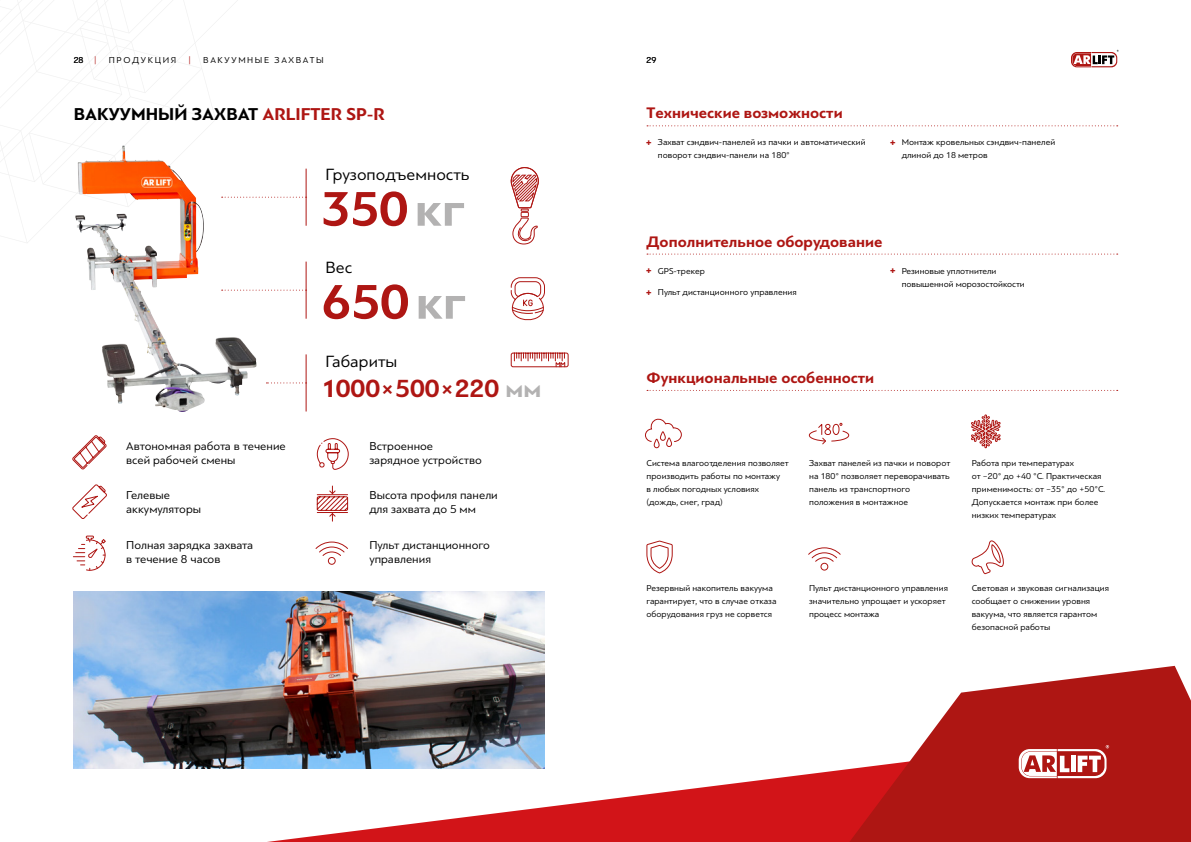
<style>
.page{position:relative;width:1191px;height:842px;background:#fff}
.page>*{position:absolute;margin:0;border:0;box-sizing:border-box;transform-origin:0 0}
.t1{font:700 51px "PF Bague Sans Pro";color:#ae1613}
.t2{font:700 26px "PF Bague Sans Pro";color:#ae1613}
.t3{font:700 18px "PF Bague Sans Pro";color:#000}
.t4{font:17px "PF Bague Sans Pro";color:#000}
.t5{font:700 16px "PF Bague Sans Pro";color:#ae1613}
.t6{font:12px/14px "PF Bague Sans Pro";color:#000}
.t7{font:9px/13px "PF Bague Sans Pro";color:#000}
.t8{font:9px "PF Bague Sans Pro";letter-spacing:.18em;color:#000}
.t9{font:9px "PF Bague Sans Pro";color:#ae1613}
.s1{color:#ae1613}
.s2{color:#b3b2b2}
</style>
<div class="page">
<svg style="left:1071px;top:50px;width:47px;height:17px"></svg>
<svg style="left:4px;top:0;width:234px;height:243px"></svg>
<svg style="left:267px;top:726px;width:582px;height:116px"></svg>
<svg style="left:849px;top:666px;width:342px;height:176px;fill:#ae1613"></svg>
<svg style="left:1018px;top:745px;width:91px;height:33px"></svg>
<img style="left:78px;top:146px;width:102px;height:115px">
<hr style="left:306px;top:169px;width:1px;height:57px;background:#ae1613">
<hr style="left:306px;top:354px;width:1px;height:57px;background:#ae1613">
<svg style="left:222px;top:197px;width:85px;height:1px"></svg>
<svg style="left:266px;top:382px;width:41px;height:1px"></svg>
<svg style="left:511px;top:167px;width:28px;height:78px"></svg>
<hr style="left:306px;top:262px;width:1px;height:57px;background:#ae1613">
<svg style="left:222px;top:290px;width:85px;height:1px"></svg>
<svg style="left:510px;top:277px;width:35px;height:44px"></svg>
<svg style="left:510px;top:352px;width:59px;height:15px"></svg>
<svg style="left:316px;top:438px;width:33px;height:32px"></svg>
<svg style="left:316px;top:486px;width:33px;height:35px"></svg>
<svg style="left:72px;top:435px;width:35px;height:35px"></svg>
<svg style="left:72px;top:484px;width:35px;height:35px"></svg>
<svg style="left:73px;top:536px;width:33px;height:35px"></svg>
<img style="left:74px;top:592px;width:470px;height:176px">
<div style="left:328px;top:557px;width:7px;height:8px;border:1px solid #ae1613;border-radius:50%"></div>
<svg style="left:315px;top:541px;width:33px;height:15px"></svg>
<svg style="left:647px;top:254px;width:470px;height:1px"></svg>
<svg style="left:647px;top:390px;width:470px;height:1px"></svg>
<svg style="left:645px;top:418px;width:36px;height:30px"></svg>
<svg style="left:971px;top:414px;width:30px;height:35px"></svg>
<svg style="left:646px;top:540px;width:27px;height:34px"></svg>
<svg style="left:971px;top:540px;width:33px;height:34px"></svg>
<svg style="left:647px;top:125px;width:470px;height:1px"></svg>
<div style="left:820px;top:563px;width:8px;height:7px;border:1px solid #ae1613;border-radius:50%"></div>
<svg style="left:808px;top:547px;width:33px;height:15px"></svg>
<svg style="left:808px;top:423px;width:42px;height:22px"></svg>
<p class="t7" style="left:74px;top:53px;width:24px">28 <span class="s1">|</span></p>
<p class="t8" style="left:109px;top:54px;width:69px">ПРОДУКЦИЯ</p>
<p class="t9" style="left:189px;top:54px;width:4px">|</p>
<p class="t8" style="left:203px;top:54px;width:122px">ВАКУУМНЫЕ ЗАХВАТЫ</p>
<p class="t7" style="left:646px;top:53px;width:11px">29</p>
<h3 class="t3" style="left:74px;top:103px;width:313px">ВАКУУМНЫЙ ЗАХВАТ <span class="s1">ARLIFTER SP-R</span></h3>
<h3 class="t5" style="left:646px;top:103px;width:198px">Технические возможности</h3>
<p class="t7" style="left:658px;top:136px;width:209px">Захват сэндвич-панелей из пачки и автоматический поворот сэндвич-панели на 180°</p>
<p class="t7" style="left:901px;top:136px;width:155px">Монтаж кровельных сэндвич-панелей длиной до 18 метров</p>
<h3 class="t4" style="left:325px;top:164px;width:146px">Грузоподъемность</h3>
<h1 class="t1" style="left:322px;top:178px;width:144px">350<span class="s2">кг</span></h1>
<h3 class="t4" style="left:325px;top:257px;width:28px">Вес</h3>
<h1 class="t1" style="left:322px;top:271px;width:145px">650<span class="s2">кг</span></h1>
<h3 class="t4" style="left:325px;top:352px;width:73px">Габариты</h3>
<h2 class="t2" style="left:322px;top:372px;width:221px">1000×500×220 <span class="s2">мм</span></h2>
<h3 class="t6" style="left:126px;top:439px;width:161px">Автономная работа в течение всей рабочей смены</h3>
<h3 class="t6" style="left:369px;top:439px;width:114px">Встроенное зарядное устройство</h3>
<h3 class="t6" style="left:126px;top:488px;width:77px">Гелевые аккумуляторы</h3>
<h3 class="t6" style="left:369px;top:488px;width:130px">Высота профиля панели для захвата до 5 мм</h3>
<h3 class="t6" style="left:369px;top:538px;width:122px">Пульт дистанционного управления</h3>
<h3 class="t6" style="left:126px;top:538px;width:128px">Полная зарядка захвата в течение 8 часов</h3>
<h3 class="t5" style="left:646px;top:231px;width:237px">Дополнительное оборудование</h3>
<p class="t7" style="left:658px;top:264px;width:49px">GPS-трекер</p>
<p class="t7" style="left:658px;top:286px;width:140px">Пульт дистанционного управления</p>
<p class="t7" style="left:901px;top:264px;width:125px">Резиновые уплотнители повышенной морозостойкости</p>
<h3 class="t5" style="left:646px;top:368px;width:229px">Функциональные особенности</h3>
<p class="t7" style="left:646px;top:456px;width:144px">Система влагоотделения позволяет производить работы по монтажу<br>в любых погодных условиях (дождь, снег, град)</p>
<p class="t7" style="left:809px;top:456px;width:143px">Захват панелей из пачки и поворот на 180° позволяет переворачивать панель из транспортного положения в монтажное</p>
<p class="t7" style="left:971px;top:456px;width:135px">Работа при температурах<br>от −20° до +40 °C. Практическая применимость: от −35° до +50°C.<br>Допускается монтаж при более низких температурах</p>
<p class="t7" style="left:646px;top:582px;width:131px">Резервный накопитель вакуума гарантирует, что в случае отказа оборудования груз не сорвется</p>
<p class="t7" style="left:809px;top:582px;width:140px">Пульт дистанционного управления значительно упрощает и ускоряет процесс монтажа</p>
<p class="t7" style="left:971px;top:581px;width:139px">Световая и звуковая сигнализация сообщает о снижении уровня вакуума, что является гарантом безопасной работы</p>
</div>
